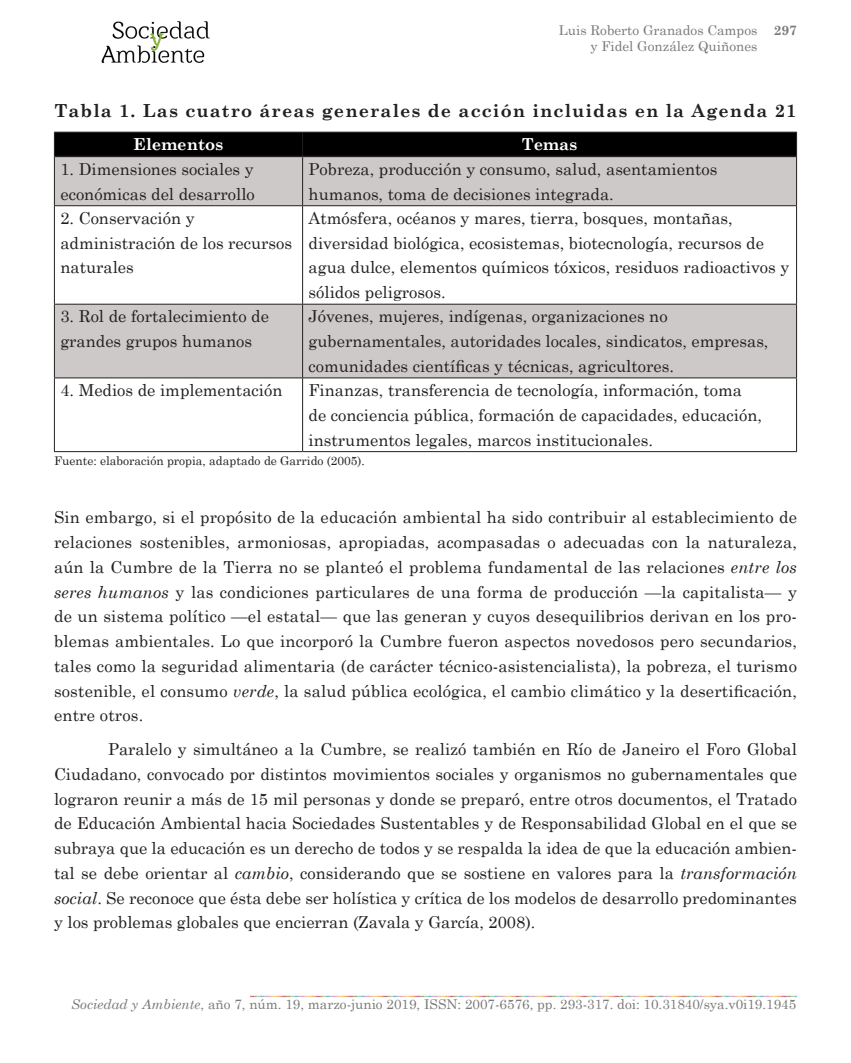
<style>
.page{position:relative;width:851px;height:1063px;background:#fff}
.page>*{position:absolute;margin:0;border:0;box-sizing:border-box;transform-origin:0 0}
.t1{font:700 18px "Century Schoolbook";letter-spacing:.06em;color:#231f20}
.t2{font:16.5px/24.8px "Century Schoolbook";color:#231f20}
.t3{font:700 16.5px "Century Schoolbook";color:#fff}
.t4{font:13.5px/16.2px "Century Schoolbook";color:#797978;text-align:right}
.t5{font:700 13.5px "Century Schoolbook";color:#797978}
.t6{font:12px "Century Schoolbook";color:#231f20}
.s1{font-style:italic}
</style>
<div class="page">
<img style="left:101px;top:21px;width:109px;height:43px">
<img style="left:250px;top:995px;width:67px;height:3px">
<img style="left:317px;top:995px;width:67px;height:3px">
<img style="left:384px;top:995px;width:66px;height:3px">
<img style="left:450px;top:995px;width:66px;height:3px">
<img style="left:516px;top:995px;width:67px;height:3px">
<img style="left:583px;top:995px;width:66px;height:3px">
<img style="left:649px;top:995px;width:67px;height:3px">
<img style="left:716px;top:995px;width:80px;height:3px">
<svg style="left:55px;top:157px;width:741px;height:221px;fill:#cdc9c8"></svg>
<svg style="left:54px;top:132px;width:743px;height:24px;background:#020202"></svg>
<hr style="left:54px;top:156px;width:1px;height:49px;background:#231f20">
<hr style="left:302px;top:157px;width:1px;height:48px;background:#231f20">
<hr style="left:796px;top:156px;width:1px;height:49px;background:#231f20">
<hr style="left:54px;top:205px;width:248px;height:1px;background:#231f20">
<hr style="left:54px;top:206px;width:1px;height:98px;background:#231f20">
<hr style="left:302px;top:205px;width:494px;height:1px;background:#231f20">
<hr style="left:302px;top:206px;width:1px;height:98px;background:#231f20">
<hr style="left:796px;top:206px;width:1px;height:98px;background:#231f20">
<hr style="left:54px;top:304px;width:248px;height:1px;background:#231f20">
<hr style="left:54px;top:305px;width:1px;height:73px;background:#231f20">
<hr style="left:302px;top:304px;width:494px;height:1px;background:#231f20">
<hr style="left:302px;top:305px;width:1px;height:73px;background:#231f20">
<hr style="left:796px;top:305px;width:1px;height:73px;background:#231f20">
<hr style="left:54px;top:378px;width:248px;height:1px;background:#231f20">
<hr style="left:54px;top:378px;width:1px;height:73px;background:#231f20">
<hr style="left:302px;top:378px;width:494px;height:1px;background:#231f20">
<hr style="left:302px;top:378px;width:1px;height:73px;background:#231f20">
<hr style="left:796px;top:378px;width:1px;height:73px;background:#231f20">
<hr style="left:54px;top:451px;width:248px;height:1px;background:#231f20">
<hr style="left:302px;top:451px;width:494px;height:1px;background:#231f20">
<hr style="left:55px;top:156px;width:247px;height:1px;background:#231f20">
<hr style="left:302px;top:156px;width:494px;height:1px;background:#231f20">
<p class="t4" style="left:559px;top:21px;width:200px">Luis Roberto Granados Campos y Fidel González Quiñones</p>
<p class="t5" style="left:773px;top:22px;width:25px">297</p>
<p class="t1" style="left:54px;top:99px;width:743px">Tabla 1. Las cuatro áreas generales de acción incluidas en la Agenda 21</p>
<p class="t3" style="left:133px;top:134px;width:91px">Elementos</p>
<p class="t3" style="left:521px;top:134px;width:57px">Temas</p>
<p class="t2" style="left:60px;top:156px;width:196px">1. Dimensiones sociales y económicas del desarrollo</p>
<p class="t2" style="left:308px;top:156px;width:410px">Pobreza, producción y consumo, salud, asentamientos humanos, toma de decisiones integrada.</p>
<p class="t2" style="left:60px;top:205px;width:233px">2. Conservación y administración de los recursos naturales</p>
<p class="t2" style="left:308px;top:205px;width:482px">Atmósfera, océanos y mares, tierra, bosques, montañas, diversidad biológica, ecosistemas, biotecnología, recursos de agua dulce, elementos químicos tóxicos, residuos radioactivos y sólidos peligrosos.</p>
<p class="t2" style="left:60px;top:304px;width:210px">3. Rol de fortalecimiento de grandes grupos humanos</p>
<p class="t2" style="left:308px;top:304px;width:461px">Jóvenes, mujeres, indígenas, organizaciones no gubernamentales, autoridades locales, sindicatos, empresas, comunidades científicas y técnicas, agricultores.</p>
<p class="t2" style="left:60px;top:377px;width:223px">4. Medios de implementación</p>
<p class="t2" style="left:308px;top:377px;width:455px">Finanzas, transferencia de tecnología, información, toma de conciencia pública, formación de capacidades, educación, instrumentos legales, marcos institucionales.</p>
<p class="t6" style="left:54px;top:453px;width:312px">Fuente: elaboración propia, adaptado de Garrido (2005).</p>
<p class="t2" style="left:54px;top:505px;width:744px;text-align:justify">Sin embargo, si el propósito de la educación ambiental ha sido contribuir al establecimiento de relaciones sostenibles, armoniosas, apropiadas, acompasadas o adecuadas con la naturaleza, aún la Cumbre de la Tierra no se planteó el problema fundamental de las relaciones <span class="s1">entre los seres humanos</span> y las condiciones particulares de una forma de producción —la capitalista— y de un sistema político —el estatal— que las generan y cuyos desequilibrios derivan en los pro&shy;blemas ambientales. Lo que incorporó la Cumbre fueron aspectos novedosos pero secundarios, tales como la seguridad alimentaria (de carácter técnico-asistencialista), la pobreza, el turismo sostenible, el consumo <span class="s1">verde</span>, la salud pública ecológica, el cambio climático y la desertificación, entre otros.</p>
<p class="t2" style="left:54px;top:736px;width:744px;text-align:justify;text-indent:54px">Paralelo y simultáneo a la Cumbre, se realizó también en Río de Janeiro el Foro Global Ciudadano, convocado por distintos movimientos sociales y organismos no gubernamentales que lograron reunir a más de 15 mil personas y donde se preparó, entre otros documentos, el Tratado de Educación Ambiental hacia Sociedades Sustentables y de Responsabilidad Global en el que se subraya que la educación es un derecho de todos y se respalda la idea de que la educación ambien&shy;tal se debe orientar al <span class="s1">cambio</span>, considerando que se sostiene en valores para la <span class="s1">transformación social</span>. Se reconoce que ésta debe ser holística y crítica de los modelos de desarrollo predominantes y los problemas globales que encierran (Zavala y García, 2008).</p>
<p class="t4" style="left:71px;top:996px;width:726px"><span class="s1">Sociedad y Ambiente</span>, año 7, núm. 19, marzo-junio 2019, ISSN: 2007-6576, pp. 293-317. doi: 10.31840/sya.v0i19.1945</p>
</div>
